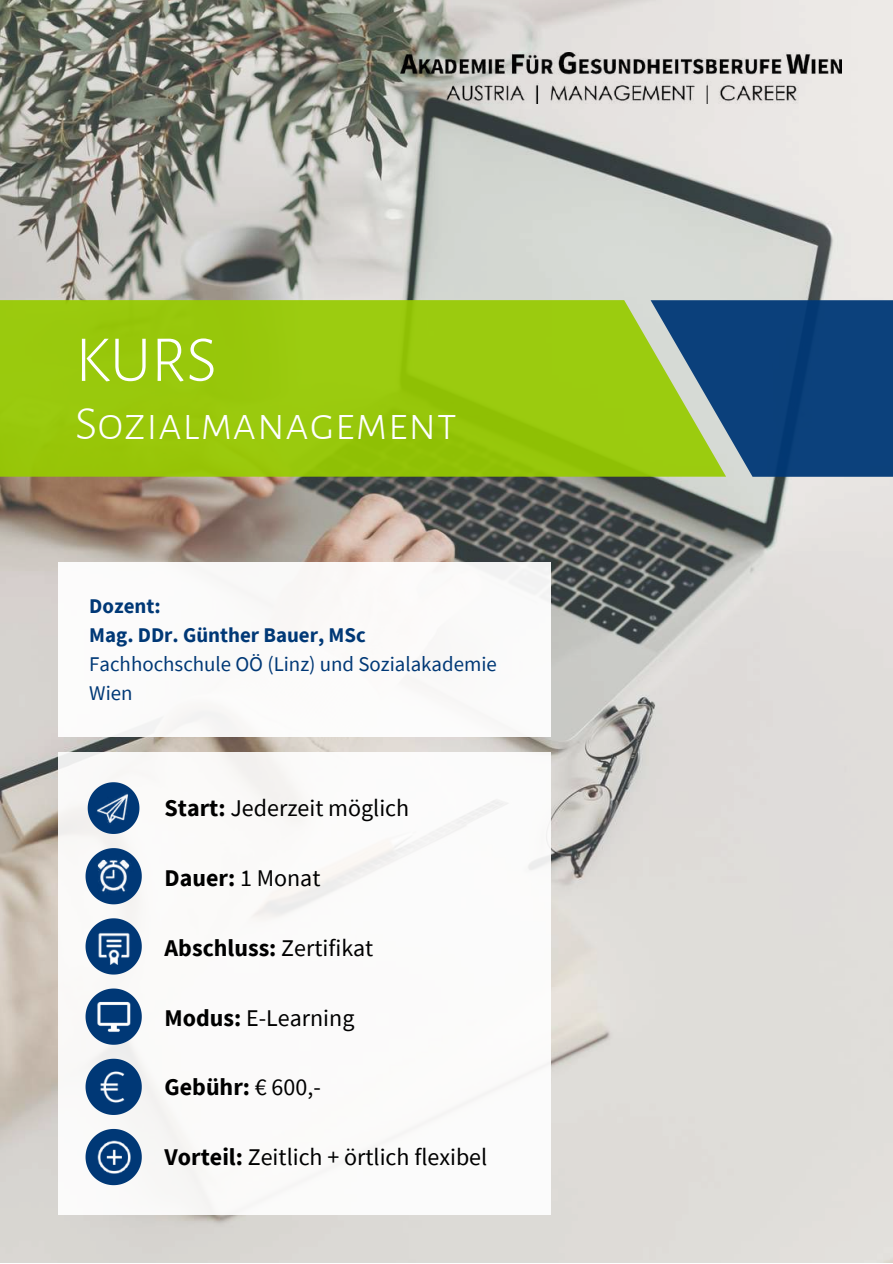
<style>
.page{position:relative;width:893px;height:1264px;background:#fff}
.page>*{position:absolute;margin:0;border:0;box-sizing:border-box;transform-origin:0 0}
.t1{font:300 66px "Alegreya Sans SC";color:#fff}
.t2{font:300 48px "Alegreya Sans SC";color:#fff}
.t3{font:24px "Source Sans Pro";color:#000}
.t4{font:700 24px "Source Sans Pro";color:#000}
.t5{font:20.85px/29.2px "Source Sans Pro";color:#003876}
.t6{font:700 20.85px/29.2px "Source Sans Pro";color:#003876}
.s1{font-weight:700}
.s2{font-weight:400}
</style>
<div class="page">
<img style="left:0;top:0;width:892px;height:1262px">
<svg style="left:0;top:300px;width:650px;height:176px;background:#98c80c"></svg>
<svg style="left:650px;top:300px;width:242px;height:177px;background:#305f76"></svg>
<div style="left:58px;top:752px;width:492px;height:462px;background:#fff"></div>
<svg style="left:85px;top:1058px;width:57px;height:56px"></svg>
<img style="left:94px;top:1069px;width:37px;height:34px">
<svg style="left:85px;top:848px;width:57px;height:56px"></svg>
<img style="left:93px;top:858px;width:40px;height:36px">
<svg style="left:88px;top:782px;width:51px;height:52px"></svg>
<img style="left:95px;top:792px;width:36px;height:32px">
<svg style="left:85px;top:918px;width:57px;height:56px"></svg>
<img style="left:95px;top:927px;width:37px;height:37px">
<svg style="left:85px;top:988px;width:57px;height:56px"></svg>
<img style="left:97px;top:999px;width:34px;height:34px">
<svg style="left:85px;top:1128px;width:57px;height:57px"></svg>
<img style="left:95px;top:1137px;width:38px;height:38px">
<div style="left:58px;top:562px;width:492px;height:174px;background:#fff"></div>
<img style="left:400px;top:52px;width:440px;height:52px">
<h1 class="t1" style="left:75px;top:328px;width:143px">KURS</h1>
<h2 class="t2" style="left:75px;top:401px;width:383px">Sozialmanagement</h2>
<p class="t6" style="left:89px;top:590px;width:278px">Dozent:<br>Mag. DDr. Günther Bauer, MSc</p>
<p class="t5" style="left:89px;top:649px;width:409px">Fachhochschule OÖ (Linz) und Sozialakademie<br>Wien</p>
<p class="t3" style="left:164px;top:792px;width:246px"><span class="s1">Start:</span> Jederzeit möglich</p>
<p class="t4" style="left:164px;top:862px;width:157px">Dauer: <span class="s2">1 Monat</span></p>
<p class="t4" style="left:164px;top:932px;width:210px">Abschluss: <span class="s2">Zertifikat</span></p>
<p class="t3" style="left:164px;top:1002px;width:191px"><span class="s1">Modus:</span> E-Learning</p>
<p class="t4" style="left:164px;top:1071px;width:158px">Gebühr: <span class="s2">€ 600,-</span></p>
<p class="t3" style="left:164px;top:1141px;width:324px"><span class="s1">Vorteil:</span> Zeitlich + örtlich flexibel</p>
</div>
